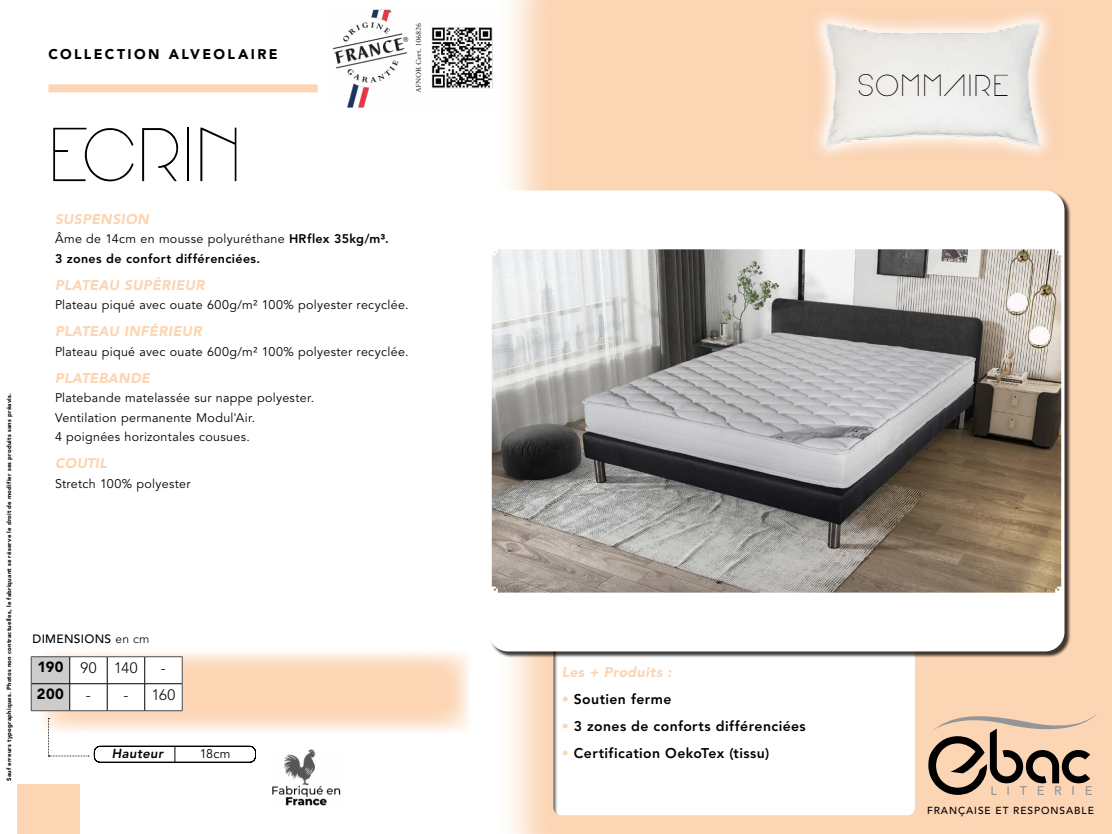
<style>
.page{position:relative;width:1112px;height:834px;background:#fff}
.page>*{position:absolute;margin:0;border:0;box-sizing:border-box;transform-origin:0 0}
.t1{font:75px "Arual";letter-spacing:.005em;color:#000}
.t2{font:30px "Arual";letter-spacing:.035em;color:#000}
.t3{font:300 15px "Avenir LT Std";letter-spacing:.045em;color:#000}
.t4{font:900 14.7px "Avenir LT Std";color:#000}
.t5{font:italic 900 14px "Avenir LT Std";letter-spacing:.025em;color:#fcd5b4}
.t6{font:800 14px "Avenir LT Std";letter-spacing:.03em;color:#000}
.t7{font:900 14px "Avenir LT Std";letter-spacing:.17em;color:#000}
.t8{font:italic 800 13px "Avenir LT Std";letter-spacing:.035em;color:#000}
.t9{font:500 12.55px "Avenir LT Std";letter-spacing:.775em;color:#929595}
.t10{font:12.5px/19.5px "Avenir LT Std";letter-spacing:.025em;color:#000}
.t11{font:800 12.5px/19.5px "Avenir LT Std";letter-spacing:.03em;color:#000}
.t12{font:500 12px "Avenir LT Std";letter-spacing:.025em;color:#000}
.t13{font:500 10.15px "Avenir LT Std";letter-spacing:.095em;color:#000}
.t14{font:900 6px "Avenir LT Std";letter-spacing:.035em;color:#000}
.s1{font-weight:400}
.s2{font-weight:300}
.s3{font-weight:900;font-size:14.7px}
.s4{font-weight:900;color:#fcd5b4}
</style>
<div class="page">
<svg style="left:40px;top:652px;width:429px;height:80px;background:#fcdcc2"></svg>
<div style="left:17px;top:784px;width:63px;height:50px;background:#fcd5b4"></div>
<svg style="left:511px;top:0;width:45px;height:834px;background:#fce4cf"></svg>
<div style="left:556px;top:0;width:556px;height:834px;background:#fcd5b4"></div>
<div style="left:549px;top:628px;width:370px;height:188px;background:#fff"></div>
<img style="left:272px;top:750px;width:68px;height:56px">
<div style="left:489px;top:191px;width:582px;height:467px;background:#000;opacity:.75"></div>
<div style="left:489px;top:190px;width:575px;height:461px;background:#fff;border-radius:20px"></div>
<div style="left:48px;top:84px;width:270px;height:8px;background:#fcd5b4"></div>
<svg style="left:928px;top:711px;width:169px;height:84px;background:#c2a58c"></svg>
<div style="left:808px;top:5px;width:249px;height:158px;background:#fbd5b4"></div>
<img style="left:815px;top:8px;width:243px;height:153px">
<hr style="left:31px;top:656px;width:39px;height:1px;background:#524b48">
<hr style="left:70px;top:656px;width:37px;height:1px;background:#524b48">
<hr style="left:107px;top:656px;width:38px;height:1px;background:#524b48">
<hr style="left:145px;top:656px;width:37px;height:1px;background:#524b48">
<svg style="left:31px;top:657px;width:152px;height:54px"></svg>
<img style="left:492px;top:249px;width:569px;height:344px">
<svg style="left:48px;top:718px;width:208px;height:45px"></svg>
<img style="left:333px;top:10px;width:160px;height:97px">
<p class="t7" style="left:48px;top:45px;width:231px">COLLECTION ALVEOLAIRE</p>
<p class="t14" style="left:5px;top:781px;width:389px;rotate:-90deg">Sauf erreurs typographiques. Photos non contractuelles, le fabriquant se réserve le droit de modifier ses produits sans préavis.</p>
<h1 class="t1" style="left:48px;top:105px;width:194px">ECRIN</h1>
<p class="t5" style="left:55px;top:210px;width:95px">SUSPENSION</p>
<p class="t11" style="left:55px;top:229px;width:335px"><span class="s1">Âme de 14cm en mousse polyuréthane</span> HRflex 35kg/m³.<br>3 zones de confort différenciées.</p>
<p class="t5" style="left:55px;top:276px;width:151px">PLATEAU SUPÉRIEUR</p>
<p class="t10" style="left:55px;top:295px;width:355px">Plateau piqué avec ouate 600g/m² 100% polyester recyclée.</p>
<p class="t5" style="left:55px;top:323px;width:148px">PLATEAU INFÉRIEUR</p>
<p class="t10" style="left:55px;top:342px;width:355px">Plateau piqué avec ouate 600g/m² 100% polyester recyclée.</p>
<p class="t5" style="left:55px;top:369px;width:97px">PLATEBANDE</p>
<p class="t10" style="left:55px;top:388px;width:261px">Platebande matelassée sur nappe polyester.<br>Ventilation permanente Modul'Air.<br>4 poignées horizontales cousues.</p>
<p class="t5" style="left:55px;top:455px;width:54px">COUTIL</p>
<p class="t10" style="left:55px;top:474px;width:137px">Stretch 100% polyester</p>
<p class="t12" style="left:32px;top:632px;width:119px">DIMENSIONS <span class="s2">en cm</span></p>
<p class="t3" style="left:37px;top:659px;width:102px"><span class="s3">190</span> 90 140</p>
<p class="t3" style="left:161px;top:659px;width:6px">-</p>
<p class="t4" style="left:37px;top:685px;width:29px">200</p>
<p class="t3" style="left:86px;top:686px;width:44px">- -</p>
<p class="t3" style="left:152px;top:686px;width:25px">160</p>
<p class="t8" style="left:112px;top:746px;width:53px">Hauteur</p>
<p class="t10" style="left:200px;top:744px;width:32px">18cm</p>
<h2 class="t2" style="left:857px;top:65px;width:152px">SOMMAIRE</h2>
<p class="t5" style="left:562px;top:663px;width:111px">Les + Produits :</p>
<p class="t6" style="left:562px;top:690px;width:111px"><span class="s4">•</span> Soutien ferme</p>
<p class="t6" style="left:562px;top:717px;width:245px"><span class="s4">•</span> 3 zones de conforts différenciées</p>
<p class="t6" style="left:562px;top:744px;width:209px"><span class="s4">•</span> Certification OekoTex (tissu)</p>
<p class="t9" style="left:990px;top:784px;width:103px">LITERIE</p>
<p class="t13" style="left:927px;top:805px;width:168px">FRANÇAISE ET RESPONSABLE</p>
</div>
